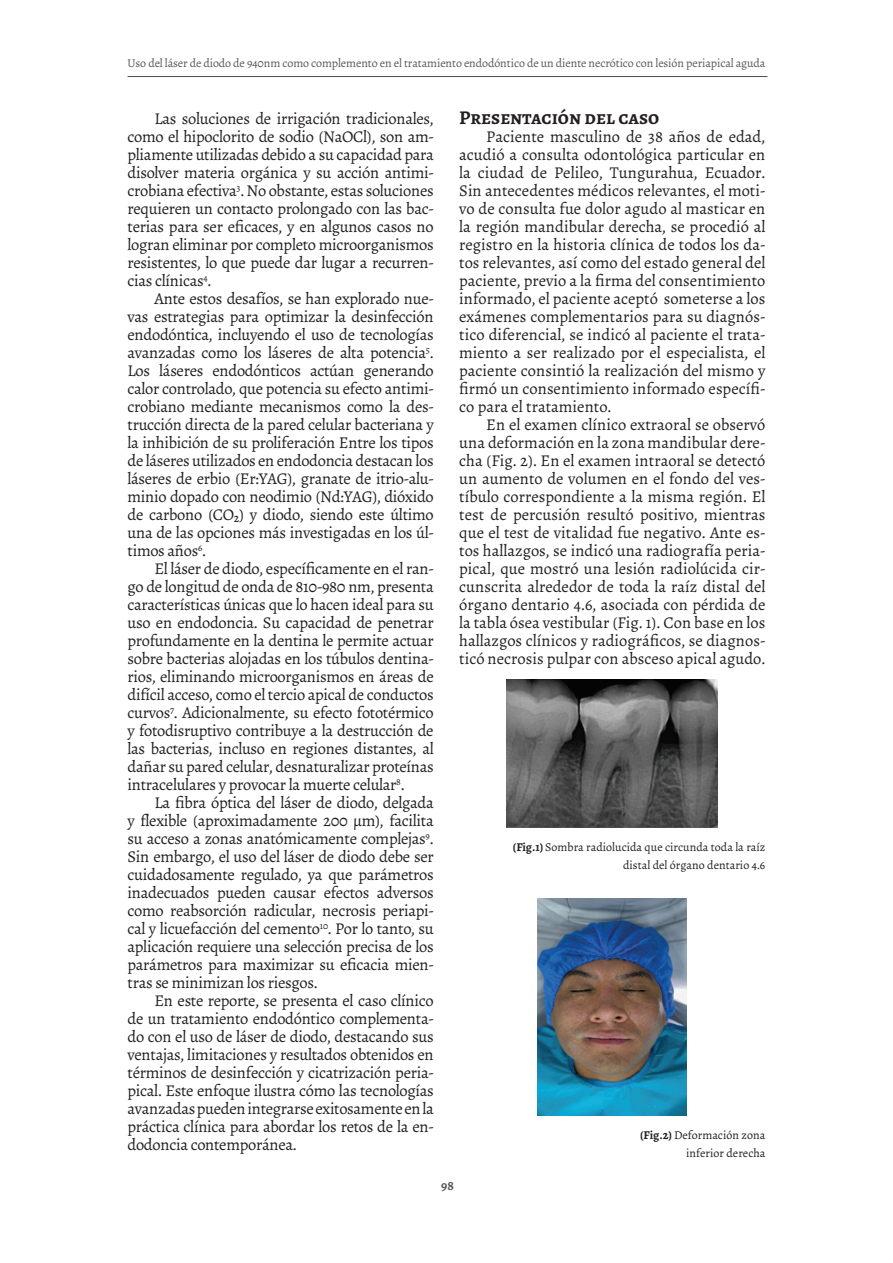
<style>
.page{position:relative;width:893px;height:1263px;background:#fff}
.page>*{position:absolute;margin:0;border:0;box-sizing:border-box;transform-origin:0 0}
.t1{font:700 19.5px "Alegreya";letter-spacing:.025em;color:#231f20}
.t2{font:16.5px/18px "Alegreya";letter-spacing:-.02em;color:#231f20;text-align:justify}
.t3{font:700 13.5px "Alegreya";color:#57585a}
.t4{font:12px "Alegreya";letter-spacing:-.01em;color:#57585a}
.t5{font:12px/18px "Alegreya";color:#231f20;text-align:right}
.s1{font-weight:700}
</style>
<div class="page">
<hr style="left:128px;top:76px;width:639px;height:1px;background:#231f20">
<img style="left:507px;top:679px;width:211px;height:148px">
<img style="left:538px;top:899px;width:149px;height:216px">
<p class="t4" style="left:128px;top:55px;width:639px">Uso del láser de diodo de 940nm como complemento en el tratamiento endodóntico de un diente necrótico con lesión periapical aguda</p>
<p class="t2" style="left:128px;top:110px;width:308px;text-indent:27px">Las soluciones de irrigación tradicionales, como el hipoclorito de sodio (NaOCl), son am&shy;pliamente utilizadas debido a su capacidad para disolver materia orgánica y su acción antimi&shy;crobiana efectiva<sup>3</sup>. No obstante, estas soluciones requieren un contacto prolongado con las bac&shy;terias para ser eficaces, y en algunos casos no logran eliminar por completo microorganismos resistentes, lo que puede dar lugar a recurren&shy;cias clínicas<sup>4</sup>.</p>
<p class="t2" style="left:128px;top:290px;width:308px;text-indent:27px">Ante estos desafíos, se han explorado nue&shy;vas estrategias para optimizar la desinfección endodóntica, incluyendo el uso de tecnologías avanzadas como los láseres de alta potencia<sup>5</sup>.<br>Los láseres endodónticos actúan generando calor controlado, que potencia su efecto antimi&shy;crobiano mediante mecanismos como la des&shy;trucción directa de la pared celular bacteriana y la inhibición de su proliferación Entre los tipos de láseres utilizados en endodoncia destacan los láseres de erbio (Er:YAG), granate de itrio-alu&shy;minio dopado con neodimio (Nd:YAG), dióxido de carbono (CO₂) y diodo, siendo este último una de las opciones más investigadas en los úl&shy;timos años<sup>6</sup>.</p>
<p class="t2" style="left:128px;top:560px;width:308px;text-indent:27px">El láser de diodo, específicamente en el ran&shy;go de longitud de onda de 810-980 nm, presenta características únicas que lo hacen ideal para su uso en endodoncia. Su capacidad de penetrar profundamente en la dentina le permite actuar sobre bacterias alojadas en los túbulos dentina&shy;rios, eliminando microorganismos en áreas de difícil acceso, como el tercio apical de conductos curvos<sup>7</sup>. Adicionalmente, su efecto fototérmico y fotodisruptivo contribuye a la destrucción de las bacterias, incluso en regiones distantes, al dañar su pared celular, desnaturalizar proteínas intracelulares y provocar la muerte celular<sup>8</sup>.</p>
<p class="t2" style="left:128px;top:794px;width:308px;text-indent:27px">La fibra óptica del láser de diodo, delgada y flexible (aproximadamente 200 µm), facilita su acceso a zonas anatómicamente complejas<sup>9</sup>.<br>Sin embargo, el uso del láser de diodo debe ser cuidadosamente regulado, ya que parámetros inadecuados pueden causar efectos adversos como reabsorción radicular, necrosis periapi&shy;cal y licuefacción del cemento<sup>10</sup>. Por lo tanto, su aplicación requiere una selección precisa de los parámetros para maximizar su eficacia mien&shy;tras se minimizan los riesgos.</p>
<p class="t2" style="left:128px;top:992px;width:308px;text-indent:27px">En este reporte, se presenta el caso clínico de un tratamiento endodóntico complementa&shy;do con el uso de láser de diodo, destacando sus ventajas, limitaciones y resultados obtenidos en términos de desinfección y cicatrización peria&shy;pical. Este enfoque ilustra cómo las tecnologías avanzadas pueden integrarse exitosamente en la práctica clínica para abordar los retos de la en&shy;dodoncia contemporánea.</p>
<p class="t1" style="left:459px;top:104px;width:202px">Presentación del caso</p>
<p class="t2" style="left:459px;top:127px;width:308px;text-indent:27px">Paciente masculino de 38 años de edad, acudió a consulta odontológica particular en la ciudad de Pelileo, Tungurahua, Ecuador.<br>Sin antecedentes médicos relevantes, el moti&shy;vo de consulta fue dolor agudo al masticar en la región mandibular derecha, se procedió al registro en la historia clínica de todos los da&shy;tos relevantes, así como del estado general del paciente, previo a la firma del consentimiento informado, el paciente aceptó someterse a los exámenes complementarios para su diagnós&shy;tico diferencial, se indicó al paciente el trata&shy;miento a ser realizado por el especialista, el paciente consintió la realización del mismo y firmó un consentimiento informado específi&shy;co para el tratamiento.</p>
<p class="t2" style="left:459px;top:415px;width:308px;text-indent:27px">En el examen clínico extraoral se observó una deformación en la zona mandibular dere&shy;cha (Fig. 2). En el examen intraoral se detectó un aumento de volumen en el fondo del ves&shy;tíbulo correspondiente a la misma región. El test de percusión resultó positivo, mientras que el test de vitalidad fue negativo. Ante es&shy;tos hallazgos, se indicó una radiografía peria&shy;pical, que mostró una lesión radiolúcida cir&shy;cunscrita alrededor de toda la raíz distal del órgano dentario 4.6, asociada con pérdida de la tabla ósea vestibular (Fig. 1). Con base en los hallazgos clínicos y radiográficos, se diagnos&shy;ticó necrosis pulpar con absceso apical agudo.</p>
<p class="t5" style="left:513px;top:838px;width:254px"><span class="s1">(Fig.1)</span> Sombra radiolucida que circunda toda la raíz distal del órgano dentario 4.6</p>
<p class="t5" style="left:640px;top:1126px;width:127px"><span class="s1">(Fig.2)</span> Deformación zona inferior derecha</p>
<p class="t3" style="left:441px;top:1176px;width:14px">98</p>
</div>
